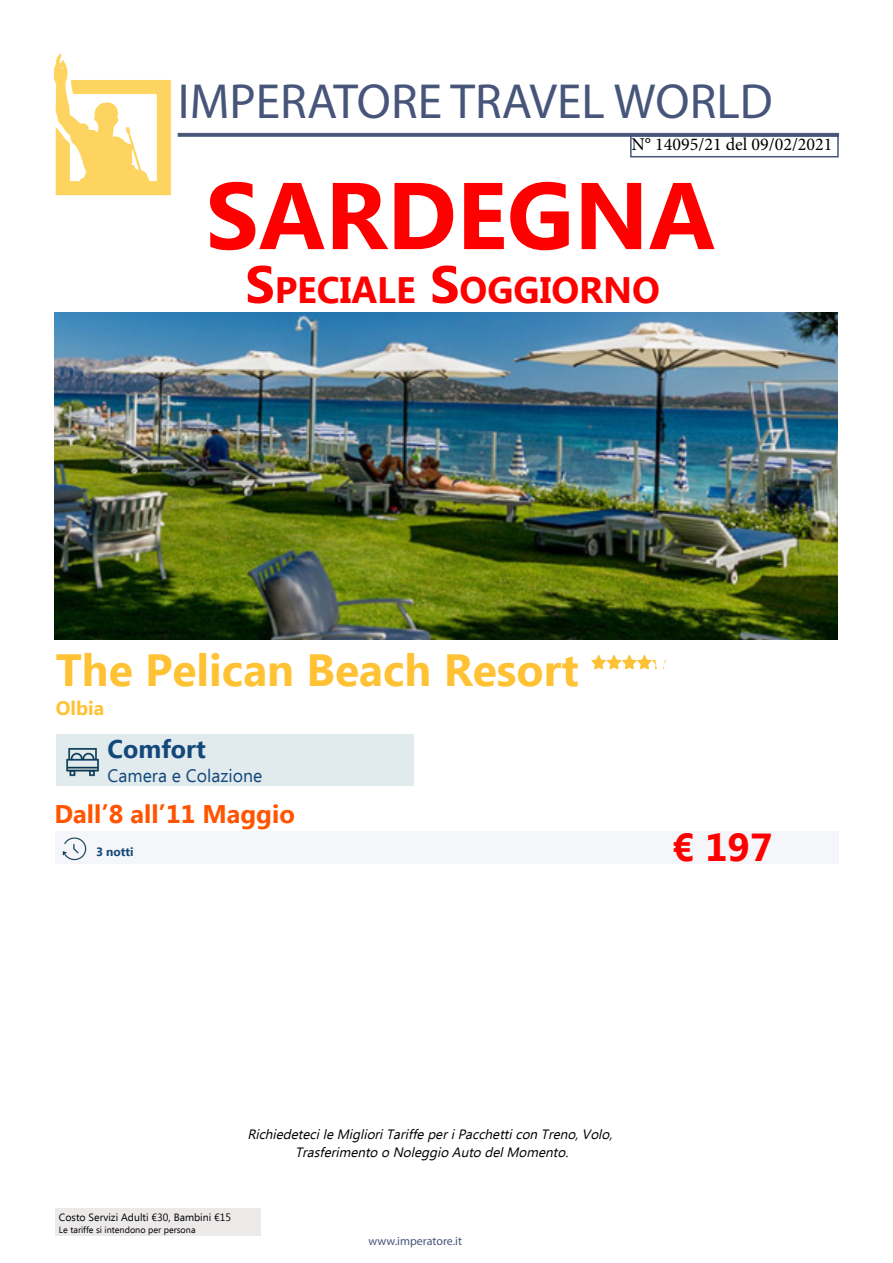
<style>
.page{position:relative;width:893px;height:1263px;background:#fff}
.page>*{position:absolute;margin:0;border:0;box-sizing:border-box;transform-origin:0 0}
.t1{font:700 94.5px "Ebrima";color:#f00}
.t2{font:49.5px "Myriad Pro";color:#47557a}
.t3{font:700 45px "Ebrima";color:#ffc234}
.t4{font:700 39px "Ebrima";color:#f00}
.t5{font:700 36.75px "Ebrima";color:#f00}
.t6{font:700 25.5px "Ebrima";color:#ff5400}
.t7{font:700 25.5px "Ebrima";color:#13487a}
.t8{font:700 19.5px "Ebrima";color:#ffc234}
.t9{font:18px "Minion Pro";color:#000}
.t10{font:18px "Ebrima";color:#13487a}
.t11{font:italic 13.5px "Ebrima";color:#000}
.t12{font:12px "Myriad Pro";color:#47557a}
.t13{font:700 12px "Ebrima";color:#13487a}
.t14{font:10.5px "Ebrima";color:#000}
.t15{font:9px "Ebrima";color:#000}
.s1{font-size:52.5px}
</style>
<div class="page">
<img style="left:54px;top:54px;width:125px;height:142px">
<hr style="left:178px;top:133px;width:661px;height:3px;background:#47557a">
<div style="left:630px;top:135px;width:209px;height:22px;border:2px solid #47557a"></div>
<div style="left:56px;top:1208px;width:205px;height:28px;background:#ece9e9"></div>
<img style="left:591px;top:655px;width:75px;height:14px">
<div style="left:55px;top:831px;width:783px;height:32px;background:#f4f6f9"></div>
<img style="left:62px;top:837px;width:25px;height:24px">
<div style="left:56px;top:734px;width:357px;height:52px;background:#e1eaed"></div>
<img style="left:66px;top:748px;width:33px;height:29px">
<img style="left:55px;top:312px;width:782px;height:327px">
<p class="t2" style="left:178px;top:71px;width:596px">IMPERATORE TRAVEL WORLD</p>
<p class="t9" style="left:632px;top:132px;width:202px">N° 14095/21 del 09/02/2021</p>
<p class="t1" style="left:206px;top:145px;width:511px">SARDEGNA</p>
<p class="t5" style="left:245px;top:262px;width:416px"><span class="s1">S</span>PECIALE <span class="s1">S</span>OGGIORNO</p>
<p class="t3" style="left:56px;top:636px;width:524px">The Pelican Beach Resort</p>
<p class="t8" style="left:56px;top:694px;width:50px">Olbia</p>
<p class="t7" style="left:108px;top:730px;width:100px">Comfort</p>
<p class="t10" style="left:108px;top:763px;width:156px">Camera e Colazione</p>
<p class="t6" style="left:54px;top:795px;width:242px">Dall’8 all’11 Maggio</p>
<p class="t13" style="left:96px;top:842px;width:39px">3 notti</p>
<p class="t4" style="left:672px;top:818px;width:102px">€ 197</p>
<p class="t11" style="left:247px;top:1125px;width:371px">RichiedetecileMiglioriTariffeperiPacchetticonTreno,Volo,</p>
<p class="t11" style="left:295px;top:1143px;width:279px">TrasferimentooNoleggioAutodelMomento.</p>
<p class="t14" style="left:59px;top:1210px;width:174px">Costo Servizi Adulti €30, Bambini €15</p>
<p class="t15" style="left:59px;top:1223px;width:138px">Le tariffe si intendono per persona</p>
<p class="t12" style="left:368px;top:1234px;width:95px">www.imperatore.it</p>
</div>
